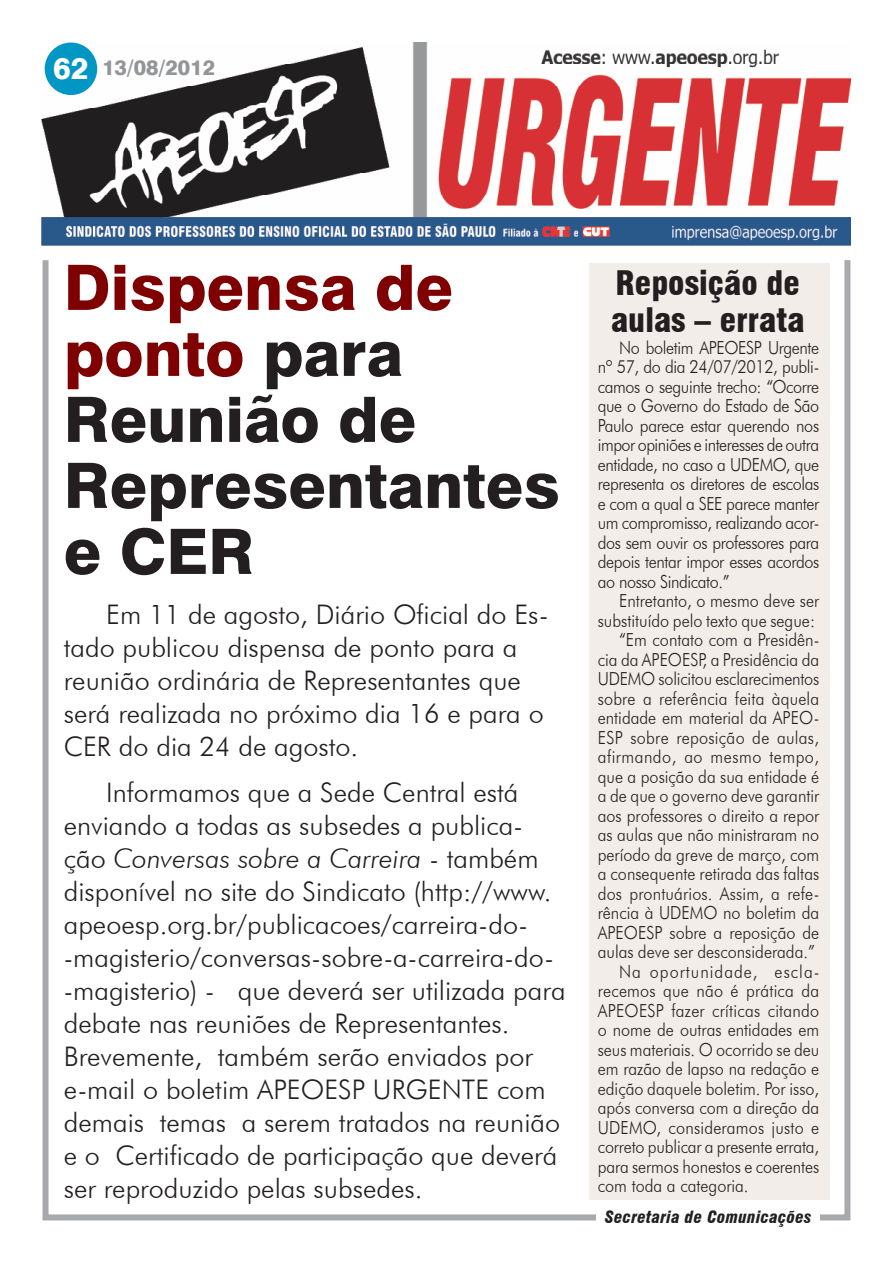
<style>
.page{position:relative;width:893px;height:1263px;background:#fff}
.page>*{position:absolute;margin:0;border:0;box-sizing:border-box;transform-origin:0 0}
.Título{font:800 62.7px/66px "Swiss 721 BT";color:#231f20}
.Título1{font:900 condensed 33px/37.5px "Swiss 721 BT";color:#231f20}
.t1{font:800 30px "Swiss 721 BT";color:#fff}
.Texto{font:300 27px/33px "Futura BT";color:#231f20}
.t2{font:800 21px "Swiss 721 BT";color:#939598}
.Texto-2{font:300 18px/19.5px "Futura BT";color:#231f20;text-align:justify;scale:.9 1}
.t3{font:italic 900 condensed 16.5px "Swiss 721 BT";letter-spacing:.02em;color:#231f20}
.s1{color:#7f0000}
.s2{font-style:italic}
</style>
<div class="page">
<div style="left:589px;top:263px;width:240px;height:936px;background:#f3edea"></div>
<div style="left:43px;top:257px;width:807px;height:963px;border:6px solid #a8a9ad"></div>
<img style="left:42px;top:43px;width:808px;height:202px">
<div style="left:45px;top:43px;width:52px;height:52px;background:#0097c5;border-radius:50%"></div>
<div style="left:596px;top:1212px;width:224px;height:18px;background:#fff"></div>
<p class="t1" style="left:53px;top:50px;width:37px">62</p>
<p class="t2" style="left:102px;top:55px;width:115px">13/08/2012</p>
<p class="Título" style="left:64px;top:254px;width:498px"><span class="s1">Dispensa de ponto</span> para<br>Reunião de<br>Representantes e CER</p>
<p class="Texto" style="left:64px;top:598px;width:486px;text-indent:43px">Em 11 de agosto, Diário Oficial do Es&shy;tado publicou dispensa de ponto para a reunião ordinária de Representantes que será realizada no próximo dia 16 e para o CER do dia 24 de agosto.</p>
<p class="Texto" style="left:64px;top:776px;width:503px;text-indent:43px">Informamos que a Sede Central está enviando a todas as subsedes a publica&shy;ção <span class="s2">Conversas sobre a Carreira</span> - também disponível no site do Sindicato (http://www. apeoesp.org.br/publicacoes/carreira-do--magisterio/conversas-sobre-a-carreira-do--magisterio) - que deverá ser utilizada para debate nas reuniões de Representantes.<br>Brevemente, também serão enviados por e-mail o boletim APEOESP URGENTE com demais temas a serem tratados na reunião e o Certificado de participação que deverá ser reproduzido pelas subsedes.</p>
<p class="Título1" style="left:611px;top:264px;width:195px">Reposição de aulas – errata</p>
<p class="Texto-2" style="left:598px;top:337px;width:248px;text-indent:21px">No boletim APEOESP Urgente nº 57, do dia 24/07/2012, publi&shy;camos o seguinte trecho: “Ocorre que o Governo do Estado de São Paulo parece estar querendo nos impor opiniões e interesses de outra entidade, no caso a UDEMO, que representa os diretores de escolas e com a qual a SEE parece manter um compromisso, realizando acor&shy;dos sem ouvir os professores para depois tentar impor esses acordos ao nosso Sindicato.”</p>
<p class="Texto-2" style="left:598px;top:591px;width:248px;text-align:right">Entretanto, o mesmo deve ser substituído pelo texto que segue:</p>
<p class="Texto-2" style="left:598px;top:630px;width:248px;text-indent:21px">“Em contato com a Presidên&shy;cia da APEOESP, a Presidência da UDEMO solicitou esclarecimentos sobre a referência feita àquela entidade em material da APEO-ESP sobre reposição de aulas, afirmando, ao mesmo tempo, que a posição da sua entidade é a de que o governo deve garantir aos professores o direito a repor as aulas que não ministraram no período da greve de março, com a consequente retirada das faltas dos prontuários. Assim, a refe&shy;rência à UDEMO no boletim da APEOESP sobre a reposição de aulas deve ser desconsiderada.”</p>
<p class="Texto-2" style="left:598px;top:961px;width:248px;text-indent:21px">Na oportunidade, escla&shy;recemos que não é prática da APEOESP fazer críticas citando o nome de outras entidades em seus materiais. O ocorrido se deu em razão de lapso na redação e edição daquele boletim. Por isso, após conversa com a direção da UDEMO, consideramos justo e correto publicar a presente errata, para sermos honestos e coerentes com toda a categoria.</p>
<p class="t3" style="left:605px;top:1207px;width:208px">Secretaria de Comunicações</p>
</div>
